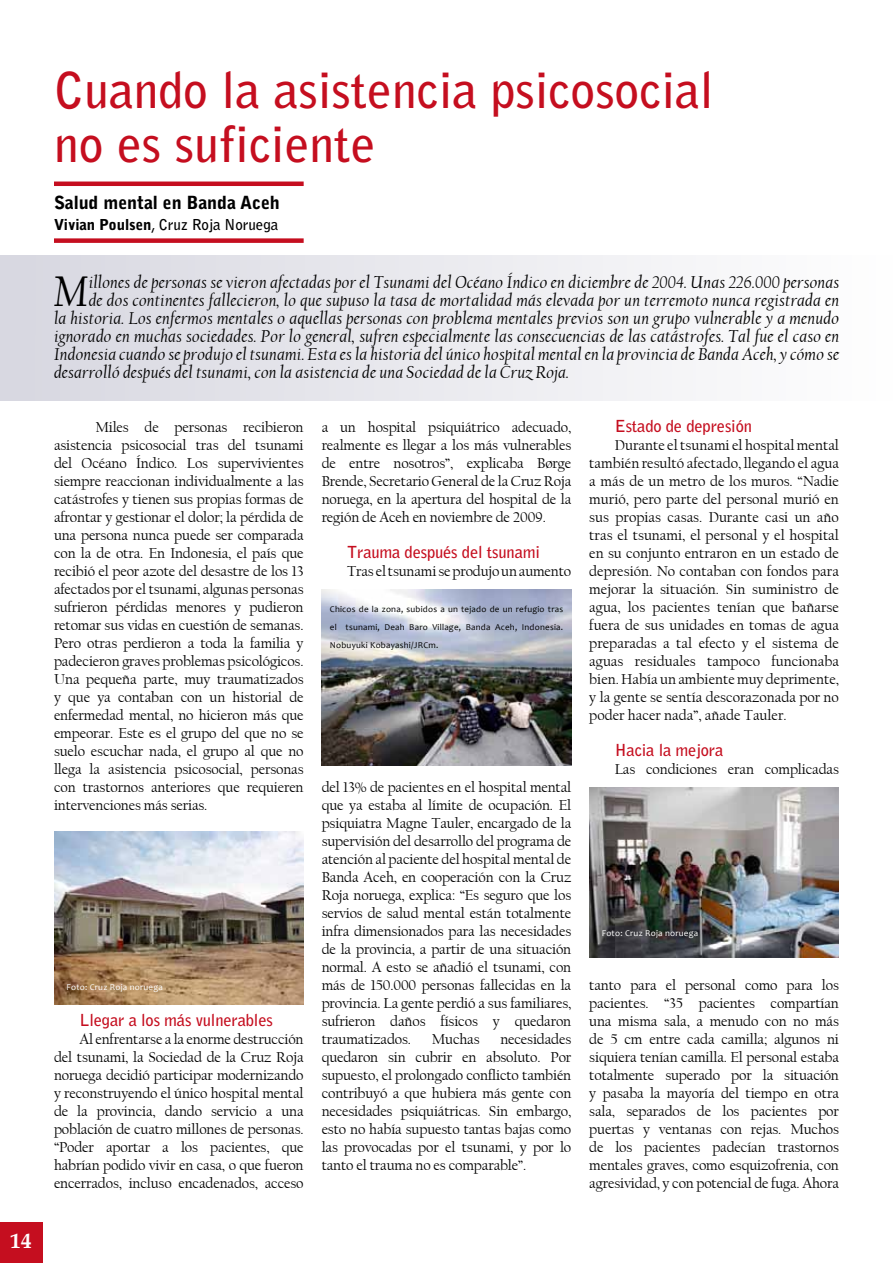
<style>
.page{position:relative;width:893px;height:1263px;background:#fff}
.page>*{position:absolute;margin:0;border:0;box-sizing:border-box;transform-origin:0 0}
.t1{font:700 49.5px/54px "Bell Gothic Std";color:#c50e1f}
.t2{font:italic 45px "Californian FB";color:#000}
.t3{font:700 21px "Book Antiqua";color:#fff}
.t4{font:italic 18px "Californian FB";letter-spacing:.01em;color:#000}
.t5{font:900 18px "Bell Gothic Std";letter-spacing:-.005em;color:#000}
.t6{font:700 16.5px "Bell Gothic Std";letter-spacing:-.01em;color:#c50e1f}
.t7{font:15px/18px "Californian FB";letter-spacing:-.01em;color:#000;text-align:justify}
.t8{font:700 15px "Bell Gothic Std";letter-spacing:-.005em;color:#000}
.t9{font:9px/18px "Candara";letter-spacing:.025em;color:#000;text-align:justify}
.t10{font:9px "Candara";letter-spacing:.025em;color:#fff}
.s1{font-weight:900}
</style>
<div class="page">
<div style="left:0;top:256px;width:893px;height:145px;background:linear-gradient(to right,#d7d7e0,#fefefe)"></div>
<hr style="left:54px;top:182px;width:250px;height:4px;background:#c50e1f">
<div style="left:54px;top:238px;width:250px;height:5px;background:#c50e1f"></div>
<img style="left:590px;top:788px;width:248px;height:170px">
<img style="left:54px;top:832px;width:250px;height:172px">
<img style="left:322px;top:590px;width:249px;height:175px">
<div style="left:0;top:1222px;width:42px;height:41px;background:#c50e1f"></div>
<h3 class="t3" style="left:10px;top:1226px;width:22px">14</h3>
<h1 class="t1" style="left:54px;top:63px;width:661px">Cuando la asistencia psicosocial no es suficiente</h1>
<p class="t5" style="left:54px;top:192px;width:227px">Salud mental en Banda Aceh</p>
<p class="t8" style="left:54px;top:215px;width:226px"><span class="s1">Vivian Poulsen</span>, Cruz Roja Noruega</p>
<h2 class="t2" style="left:54px;top:266px;width:36px">M</h2>
<p class="t4" style="left:89px;top:272px;width:752px">illones de personas se vieron afectadas por el Tsunami del Océano Índico en diciembre de 2004. Unas 226.000 personas</p>
<p class="t4" style="left:89px;top:290px;width:752px">de dos continentes fallecieron, lo que supuso la tasa de mortalidad más elevada por un terremoto nunca registrada en</p>
<p class="t4" style="left:54px;top:308px;width:787px">la historia. Los enfermos mentales o aquellas personas con problema mentales previos son un grupo vulnerable y a menudo</p>
<p class="t4" style="left:54px;top:326px;width:787px">ignorado en muchas sociedades. Por lo general, sufren especialmente las consecuencias de las catástrofes. Tal fue el caso en</p>
<p class="t4" style="left:54px;top:344px;width:787px">Indonesia cuando se produjo el tsunami. Esta es la historia del único hospital mental en la provincia de Banda Aceh, y cómo se</p>
<p class="t4" style="left:54px;top:362px;width:516px">desarrolló después del tsunami, con la asistencia de una Sociedad de la Cruz Roja.</p>
<p class="t7" style="left:54px;top:418px;width:251px;text-indent:41px">Miles de personas recibieron asistencia psicosocial tras del tsunami del Océano Índico. Los supervivientes siempre reaccionan individualmente a las catástrofes y tienen sus propias formas de afrontar y gestionar el dolor; la pérdida de una persona nunca puede ser comparada con la de otra. En Indonesia, el país que recibió el peor azote del desastre de los 13 afectados por el tsunami, algunas personas sufrieron pérdidas menores y pudieron retomar sus vidas en cuestión de semanas.<br>Pero otras perdieron a toda la familia y padecieron graves problemas psicológicos.<br>Una pequeña parte, muy traumatizados y que ya contaban con un historial de enfermedad mental, no hicieron más que empeorar. Este es el grupo del que no se suelo escuchar nada, el grupo al que no llega la asistencia psicosocial, personas con trastornos anteriores que requieren intervenciones más serias.</p>
<p class="t10" style="left:66px;top:982px;width:98px">Foto: Cruz Roja noruega</p>
<p class="t6" style="left:80px;top:1010px;width:195px">Llegar a los más vulnerables</p>
<p class="t7" style="left:54px;top:1030px;width:251px;text-indent:26px">Al enfrentarse a la enorme destrucción del tsunami, la Sociedad de la Cruz Roja noruega decidió participar modernizando y reconstruyendo el único hospital mental de la provincia, dando servicio a una población de cuatro millones de personas. “Poder aportar a los pacientes, que habrían podido vivir en casa, o que fueron encerrados, incluso encadenados, acceso</p>
<p class="t7" style="left:322px;top:418px;width:251px">a un hospital psiquiátrico adecuado, realmente es llegar a los más vulnerables de entre nosotros”, explicaba Børge Brende, Secretario General de la Cruz Roja noruega, en la apertura del hospital de la región de Aceh en noviembre de 2009.</p>
<p class="t6" style="left:347px;top:542px;width:194px">Trauma después del tsunami</p>
<p class="t7" style="left:347px;top:562px;width:226px">Tras el tsunami se produjo un aumento</p>
<p class="t9" style="left:330px;top:600px;width:235px">Chicos de la zona, subidos a un tejado de un refugio tras el tsunami, Deah Baro Village, Banda Aceh, Indonesia.<br>Nobuyuki Kobayashi/JRCm.</p>
<p class="t7" style="left:322px;top:778px;width:251px">del 13% de pacientes en el hospital mental que ya estaba al límite de ocupación. El psiquiatra Magne Tauler, encargado de la supervisión del desarrollo del programa de atención al paciente del hospital mental de Banda Aceh, en cooperación con la Cruz Roja noruega, explica: “Es seguro que los servios de salud mental están totalmente infra dimensionados para las necesidades de la provincia, a partir de una situación normal. A esto se añadió el tsunami, con más de 150.000 personas fallecidas en la provincia. La gente perdió a sus familiares, sufrieron daños físicos y quedaron traumatizados.</p>
<p class="t7" style="left:322px;top:1030px;width:251px;text-indent:179px">necesidades quedaron sin cubrir en absoluto. Por supuesto, el prolongado conflicto también contribuyó a que hubiera más gente con necesidades psiquiátricas. Sin embargo, esto no había supuesto tantas bajas como las provocadas por el tsunami, y por lo tanto el trauma no es comparable”.</p>
<p class="t7" style="left:432px;top:1030px;width:49px">Muchas</p>
<p class="t6" style="left:615px;top:416px;width:139px">Estado de depresión</p>
<p class="t7" style="left:589px;top:436px;width:251px;text-indent:26px">Durante el tsunami el hospital mental también resultó afectado, llegando el agua a más de un metro de los muros. “Nadie murió, pero parte del personal murió en sus propias casas. Durante casi un año tras el tsunami, el personal y el hospital en su conjunto entraron en un estado de depresión. No contaban con fondos para mejorar la situación. Sin suministro de agua, los pacientes tenían que bañarse fuera de sus unidades en tomas de agua preparadas a tal efecto y el sistema de aguas residuales tampoco funcionaba bien. Había un ambiente muy deprimente, y la gente se sentía descorazonada por no poder hacer nada”, añade Tauler.</p>
<p class="t6" style="left:615px;top:740px;width:110px">Hacia la mejora</p>
<p class="t7" style="left:615px;top:760px;width:226px">Las condiciones eran complicadas</p>
<p class="t10" style="left:602px;top:928px;width:98px">Foto: Cruz Roja noruega</p>
<p class="t7" style="left:589px;top:976px;width:251px">tanto para el personal como para los pacientes. “35 pacientes compartían una misma sala, a menudo con no más de 5 cm entre cada camilla; algunos ni siquiera tenían camilla. El personal estaba totalmente superado por la situación y pasaba la mayoría del tiempo en otra sala, separados de los pacientes por puertas y ventanas con rejas. Muchos de los pacientes padecían trastornos mentales graves, como esquizofrenia, con agresividad, y con potencial de fuga. Ahora</p>
</div>
